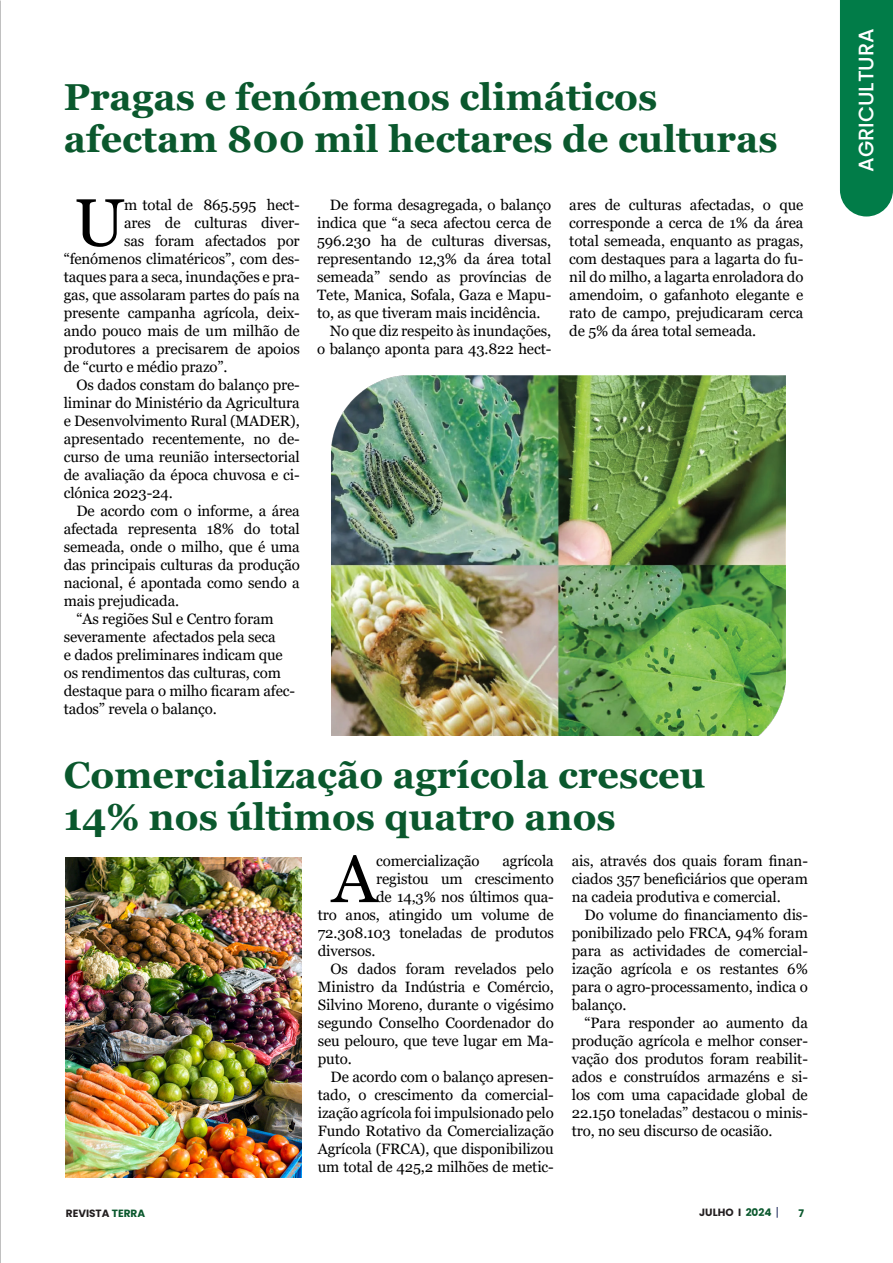
<style>
.page{position:relative;width:893px;height:1263px;background:#fff}
.page>*{position:absolute;margin:0;border:0;box-sizing:border-box;transform-origin:0 0}
.Texto{font:66.9px "Georgia";color:#000}
.Titulo{font:700 37.5px/42px "Georgia";color:#0a582d}
.Titulo-2{font:500 21px "Poppins";color:#fff}
.Texto-2{font:15px/18px "Georgia";letter-spacing:-.01em;color:#000;text-align:justify}
.t1{font:700 10.5px "Poppins";color:#231f20}
.t2{font:700 10.5px "Poppins";color:#0a582d}
.s1{color:#0a582d}
</style>
<div class="page">
<div style="left:840px;top:0;width:53px;height:216px;background:#017c48"></div>
<hr style="left:0;top:525px;width:1px;height:678px;background:#000">
<img style="left:65px;top:857px;width:236px;height:321px">
<img style="left:331px;top:376px;width:454px;height:360px">
<p class="Titulo" style="left:64px;top:76px;width:715px">Pragas e fenómenos climáticos afectam 800 mil hectares de culturas</p>
<p class="Texto" style="left:74px;top:182px;width:52px">U</p>
<p class="Texto-2" style="left:124px;top:196px;width:177px">m total de 865.595 hect-</p>
<p class="Texto-2" style="left:124px;top:214px;width:177px">ares de culturas diver-</p>
<p class="Texto-2" style="left:124px;top:232px;width:177px">sas foram afectados por</p>
<p class="Texto-2" style="left:64px;top:250px;width:238px">“fenómenos climatéricos”, com des-</p>
<p class="Texto-2" style="left:64px;top:268px;width:238px">taques para a seca, inundações e pra-</p>
<p class="Texto-2" style="left:64px;top:286px;width:237px">gas, que assolaram partes do país na</p>
<p class="Texto-2" style="left:64px;top:304px;width:238px">presente campanha agrícola, deix-</p>
<p class="Texto-2" style="left:64px;top:322px;width:237px">ando pouco mais de um milhão de</p>
<p class="Texto-2" style="left:64px;top:340px;width:238px">produtores a precisarem de apoios</p>
<p class="Texto-2" style="left:64px;top:358px;width:165px">de “curto e médio prazo”.</p>
<p class="Texto-2" style="left:64px;top:376px;width:238px;text-indent:13px">Os dados constam do balanço pre&shy;liminar do Ministério da Agricultura e Desenvolvimento Rural (MADER), apresentado recentemente, no de&shy;curso de uma reunião intersectorial de avaliação da época chuvosa e ci&shy;clónica 2023-24.</p>
<p class="Texto-2" style="left:64px;top:502px;width:238px;text-indent:13px">De acordo com o informe, a área afectada representa 18% do total semeada, onde o milho, que é uma das principais culturas da produção nacional, é apontada como sendo a mais prejudicada.</p>
<p class="Texto-2" style="left:64px;top:610px;width:233px;text-align:left;text-indent:13px">“As regiões Sul e Centro foram severamente afectados pela seca<br>e dados preliminares indicam que os rendimentos das culturas, com destaque para o milho ficaram afec&shy;tados” revela o balanço.</p>
<p class="Texto-2" style="left:317px;top:196px;width:236px;text-indent:13px">De forma desagregada, o balanço indica que “a seca afectou cerca de 596.230 ha de culturas diversas, representando 12,3% da área total semeada” sendo as províncias de Tete, Manica, Sofala, Gaza e Mapu&shy;to, as que tiveram mais incidência.</p>
<p class="Texto-2" style="left:317px;top:322px;width:236px;text-align:right">No que diz respeito às inundações,<br>o balanço aponta para 43.822 hect-</p>
<p class="Texto-2" style="left:569px;top:196px;width:236px">ares de culturas afectadas, o que corresponde a cerca de 1% da área total semeada, enquanto as pragas, com destaques para a lagarta do fu&shy;nil do milho, a lagarta enroladora do amendoim, o gafanhoto elegante e rato de campo, prejudicaram cerca de 5% da área total semeada.</p>
<p class="Titulo" style="left:64px;top:754px;width:643px">Comercialização agrícola cresceu</p>
<p class="Titulo" style="left:64px;top:796px;width:553px">14% nos últimos quatro anos</p>
<p class="Texto" style="left:332px;top:838px;width:46px">A</p>
<p class="Texto-2" style="left:376px;top:852px;width:105px">comercialização</p>
<p class="Texto-2" style="left:502px;top:852px;width:53px">agrícola</p>
<p class="Texto-2" style="left:572px;top:852px;width:238px">ais, através dos quais foram finan&shy;ciados 357 beneficiários que operam na cadeia produtiva e comercial.</p>
<p class="Texto-2" style="left:572px;top:906px;width:238px;text-indent:13px">Do volume do financiamento dis&shy;ponibilizado pelo FRCA, 94% foram para as actividades de comercial&shy;ização agrícola e os restantes 6% para o agro-processamento, indica o balanço.</p>
<p class="Texto-2" style="left:572px;top:1014px;width:238px;text-indent:13px">“Para responder ao aumento da produção agrícola e melhor conser&shy;vação dos produtos foram reabilit&shy;ados e construídos armazéns e si&shy;los com uma capacidade global de 22.150 toneladas” destacou o minis&shy;tro, no seu discurso de ocasião.</p>
<p class="Texto-2" style="left:376px;top:870px;width:179px">registou um crescimento</p>
<p class="Texto-2" style="left:376px;top:888px;width:179px">de 14,3% nos últimos qua-</p>
<p class="Texto-2" style="left:318px;top:906px;width:238px">tro anos, atingido um volume de</p>
<p class="Texto-2" style="left:318px;top:924px;width:237px">72.308.103 toneladas de produtos</p>
<p class="Texto-2" style="left:318px;top:942px;width:59px">diversos.</p>
<p class="Texto-2" style="left:318px;top:960px;width:238px;text-indent:13px">Os dados foram revelados pelo Ministro da Indústria e Comércio, Silvino Moreno, durante o vigésimo segundo Conselho Coordenador do seu pelouro, que teve lugar em Ma&shy;puto.</p>
<p class="Texto-2" style="left:318px;top:1068px;width:238px;text-indent:13px">De acordo com o balanço apresen&shy;tado, o crescimento da comercial&shy;ização agrícola foi impulsionado pelo Fundo Rotativo da Comercialização Agrícola (FRCA), que disponibilizou um total de 425,2 milhões de metic-</p>
<p class="t1" style="left:66px;top:1207px;width:81px">REVISTA <span class="s1">TERRA</span></p>
<p class="t1" style="left:699px;top:1206px;width:74px">JULHO I <span class="s1">2024</span></p>
<p class="t2" style="left:798px;top:1207px;width:7px">7</p>
<p class="Titulo-2" style="left:854px;top:172px;width:145px;rotate:-90deg">AGRICULTURA</p>
</div>
